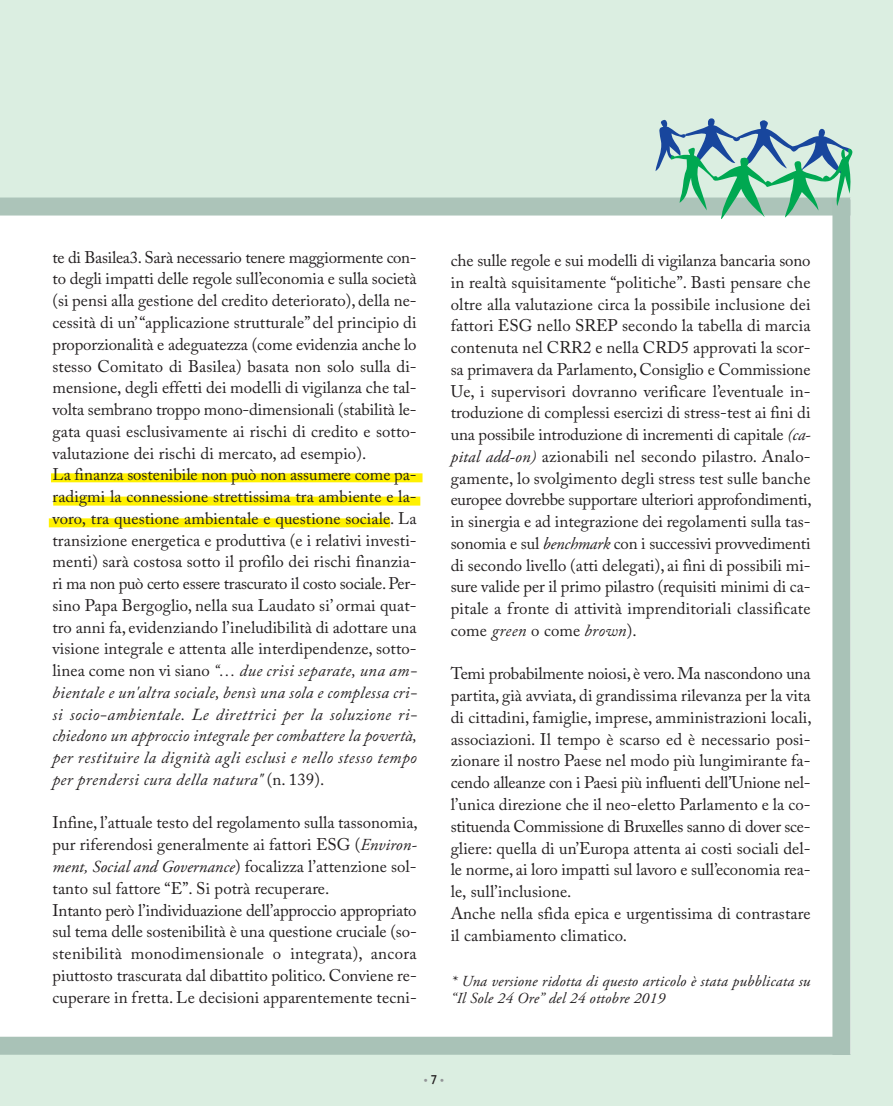
<style>
.page{position:relative;width:893px;height:1106px;background:#dbeee1}
.page>*{position:absolute;margin:0;border:0;box-sizing:border-box;transform-origin:0 0}
.t1{font:16.8px/21.8px "Adobe Caslon Pro";letter-spacing:.005em;color:#231f20}
.t2{font:italic 15.3px/17.2px "Adobe Garamond Pro";letter-spacing:.015em;color:#231f20}
.t3{font:10.5px "Officina Sans ITC Std";color:#939598}
.s1{font-style:italic}
.s2{font-family:"Adobe Garamond Pro";font-style:italic}
.s3{font-weight:500;font-size:13.5px;color:#231f20}
</style>
<div class="page">
<div style="left:0;top:198px;width:850px;height:855px;background:#fff"></div>
<div style="left:0;top:197px;width:850px;height:18px;background:#acc4b9"></div>
<div style="left:0;top:1036px;width:849px;height:18px;background:#a9c2b7"></div>
<div style="left:832px;top:199px;width:18px;height:855px;background:#a9c2b7"></div>
<svg style="left:655px;top:118px;width:198px;height:101px"></svg>
<div style="left:49px;top:518px;width:341px;height:9px;background:#fff101"></div>
<div style="left:53px;top:496px;width:367px;height:9px;background:#fff101"></div>
<div style="left:51px;top:473px;width:371px;height:9px;background:#fff101"></div>
<p class="t1" style="left:53px;top:248px;width:366px">te di Basilea3.Sarà necessario tenere maggiormente con&shy;to degli impatti delle regole sull’economia e sulla società (si pensi alla gestione del credito deteriorato), della ne&shy;cessità di un’“applicazione strutturale” del principio di proporzionalità e adeguatezza (come evidenzia anche lo stesso Comitato di Basilea) basata non solo sulla di&shy;mensione, degli effetti dei modelli di vigilanza che tal&shy;volta sembrano troppo mono-dimensionali (stabilità le&shy;gata quasi esclusivamente ai rischi di credito e sotto&shy;valutazione dei rischi di mercato, ad esempio).<br>La finanza sostenibile non può non assumere come pa&shy;radigmi la connessione strettissima tra ambiente e la&shy;voro, tra questione ambientale e questione sociale. La transizione energetica e produttiva (e i relativi investi&shy;menti) sarà costosa sotto il profilo dei rischi finanzia&shy;ri ma non può certo essere trascurato il costo sociale.Per&shy;sino Papa Bergoglio, nella sua Laudato si’ ormai quat&shy;tro anni fa, evidenziando l’ineludibilità di adottare una visione integrale e attenta alle interdipendenze, sotto&shy;linea come non vi siano <span class="s1">“… due crisi separate, una am&shy;bientale e un'altra sociale, bensì una sola e complessa cri&shy;si socio-ambientale. Le direttrici per la soluzione ri&shy;chiedono un approccio integrale per combattere la povertà, per restituire la dignità agli esclusi e nello stesso tempo per prendersi cura della natura"</span> (n. 139).</p>
<p class="t1" style="left:53px;top:814px;width:367px">Infine, l’attuale testo del regolamento sulla tassonomia, pur riferendosi generalmente ai fattori ESG (<span class="s2">Environ&shy;ment, Social and Governance</span>) focalizza l’attenzione sol&shy;tanto sul fattore “E”. Si potrà recuperare.<br>Intanto però l’individuazione dell’approccio appropriato sul tema delle sostenibilità è una questione cruciale (so&shy;stenibilità monodimensionale o integrata), ancora piuttosto trascurata dal dibattito politico. Conviene re&shy;cuperare in fretta. Le decisioni apparentemente tecni-</p>
<p class="t1" style="left:451px;top:251px;width:362px">che sulle regole e sui modelli di vigilanza bancaria sono in realtà squisitamente “politiche”. Basti pensare che oltre alla valutazione circa la possibile inclusione dei fattori ESG nello SREP secondo la tabella di marcia contenuta nel CRR2 e nella CRD5 approvati la scor&shy;sa primavera da Parlamento, Consiglio e Commissione Ue, i supervisori dovranno verificare l’eventuale in&shy;troduzione di complessi esercizi di stress-test ai fini di una possibile introduzione di incrementi di capitale <span class="s2">(ca&shy;pital add-on)</span> azionabili nel secondo pilastro. Analo&shy;gamente, lo svolgimento degli stress test sulle banche europee dovrebbe supportare ulteriori approfondimenti, in sinergia e ad integrazione dei regolamenti sulla tas&shy;sonomia e sul <span class="s2">benchmark</span> con i successivi provvedimenti di secondo livello (atti delegati), ai fini di possibili mi&shy;sure valide per il primo pilastro (requisiti minimi di ca&shy;pitale a fronte di attività imprenditoriali classificate come <span class="s1">green</span> o come <span class="s1">brown</span>).</p>
<p class="t1" style="left:451px;top:665px;width:362px">Temi probabilmente noiosi, è vero.Ma nascondono una partita, già avviata, di grandissima rilevanza per la vita di cittadini, famiglie, imprese, amministrazioni locali, associazioni. Il tempo è scarso ed è necessario posi&shy;zionare il nostro Paese nel modo più lungimirante fa&shy;cendo alleanze con i Paesi più influenti dell’Unione nel&shy;l’unica direzione che il neo-eletto Parlamento e la co&shy;stituenda Commissione di Bruxelles sanno di dover sce&shy;gliere: quella di un’Europa attenta ai costi sociali del&shy;le norme, ai loro impatti sul lavoro e sull’economia rea&shy;le, sull’inclusione.<br>Anche nella sfida epica e urgentissima di contrastare il cambiamento climatico.</p>
<p class="t2" style="left:451px;top:973px;width:361px">* Una versione ridotta di questo articolo è stata pubblicata su “Il Sole 24 Ore” del 24 ottobre 2019</p>
<p class="t3" style="left:423px;top:1076px;width:23px">•<span class="s3">7</span>•</p>
</div>
